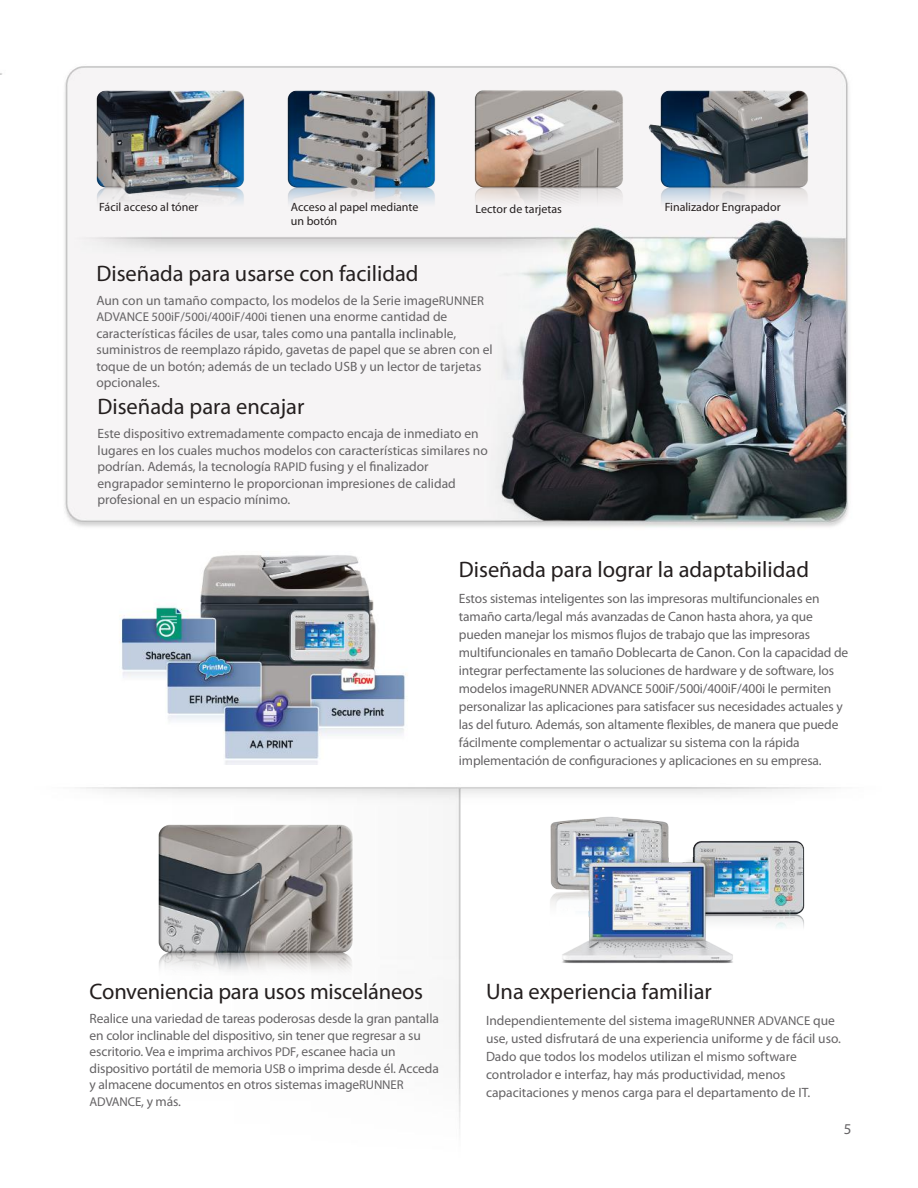
<style>
.page{position:relative;width:918px;height:1188px;background:#fff}
.page>*{position:absolute;margin:0;border:0;box-sizing:border-box;transform-origin:0 0}
.t1{font:22.5px "Myriad Pro";color:#241f1f}
.t2{font:15px "Myriad Pro";color:#656365}
.t3{font:13.5px/18px "Myriad Pro";letter-spacing:-.01em;color:#656365}
.t4{font:12.75px "Myriad Pro";color:#656365}
.t5{font:12px/13.5px "Myriad Pro";color:#241f1f}
.s1{font-size:12.75px}
.s2{font-size:13.5px}
</style>
<div class="page">
<img style="left:0;top:66px;width:849px;height:1063px">
<img style="left:97px;top:540px;width:321px;height:225px">
<img style="left:461px;top:72px;width:165px;height:143px">
<img style="left:158px;top:824px;width:196px;height:165px">
<img style="left:82px;top:70px;width:165px;height:155px">
<img style="left:273px;top:70px;width:166px;height:154px">
<img style="left:646px;top:70px;width:165px;height:154px">
<img style="left:548px;top:813px;width:264px;height:163px">
<p class="t5" style="left:99px;top:200px;width:101px">Fácil acceso al tóner</p>
<p class="t5" style="left:291px;top:200px;width:129px">Acceso al papel mediante un botón</p>
<p class="t5" style="left:665px;top:200px;width:117px">Finalizador Engrapador</p>
<p class="t5" style="left:476px;top:202px;width:88px">Lector de tarjetas</p>
<h1 class="t1" style="left:96px;top:259px;width:324px">Diseñada para usarse con facilidad</h1>
<p class="t3" style="left:96px;top:291px;width:389px">Aun con un tamaño compacto, los modelos de la Serie image<span class="s1">RUNNER</span></p>
<p class="t4" style="left:96px;top:309px;width:352px">ADVANCE 500iF/500i/400iF/400i <span class="s2">tienen una enorme cantidad de</span></p>
<p class="t3" style="left:96px;top:325px;width:398px;line-height:16.5px">características fáciles de usar, tales como una pantalla inclinable, suministros de reemplazo rápido, gavetas de papel que se abren con el toque de un botón; además de un teclado USB y un lector de tarjetas opcionales.</p>
<h1 class="t1" style="left:98px;top:393px;width:208px">Diseñada para encajar</h1>
<p class="t3" style="left:98px;top:425px;width:392px;line-height:16.5px">Este dispositivo extremadamente compacto encaja de inmediato en lugares en los cuales muchos modelos con características similares no podrían. Además, la tecnología <span class="s1">RAPID</span> fusing y el finalizador engrapador seminterno le proporcionan impresiones de calidad profesional en un espacio mínimo.</p>
<h1 class="t1" style="left:459px;top:555px;width:352px">Diseñada para lograr la adaptabilidad</h1>
<p class="t3" style="left:459px;top:589px;width:391px">Estos sistemas inteligentes son las impresoras multifuncionales en tamaño carta/legal más avanzadas de Canon hasta ahora, ya que pueden manejar los mismos flujos de trabajo que las impresoras multifuncionales en tamaño Doblecarta de Canon. Con la capacidad de integrar perfectamente las soluciones de hardware y de software, los modelos image<span class="s1">RUNNER ADVANCE</span> 500iF/500i/400iF/400i le permiten personalizar las aplicaciones para satisfacer sus necesidades actuales y las del futuro. Además, son altamente flexibles, de manera que puede fácilmente complementar o actualizar su sistema con la rápida implementación de configuraciones y aplicaciones en su empresa.</p>
<h1 class="t1" style="left:90px;top:978px;width:335px">Conveniencia para usos misceláneos</h1>
<p class="t3" style="left:90px;top:1010px;width:351px;line-height:16.5px">Realice una variedad de tareas poderosas desde la gran pantalla en color inclinable del dispositivo, sin tener que regresar a su escritorio. Vea e imprima archivos <span class="s1">PDF</span>, escanee hacia un dispositivo portátil de memoria <span class="s1">USB</span> o imprima desde él. Acceda y almacene documentos en otros sistemas image<span class="s1">RUNNER</span></p>
<p class="t4" style="left:90px;top:1094px;width:93px">ADVANCE<span class="s2">, y más.</span></p>
<h1 class="t1" style="left:486px;top:978px;width:228px">Una experiencia familiar</h1>
<p class="t3" style="left:486px;top:1011px;width:356px">Independientemente del sistema image<span class="s1">RUNNER ADVANCE</span> que use, usted disfrutará de una experiencia uniforme y de fácil uso.<br>Dado que todos los modelos utilizan el mismo software controlador e interfaz, hay más productividad, menos capacitaciones y menos carga para el departamento de IT.</p>
<p class="t2" style="left:844px;top:1120px;width:9px">5</p>
</div>
